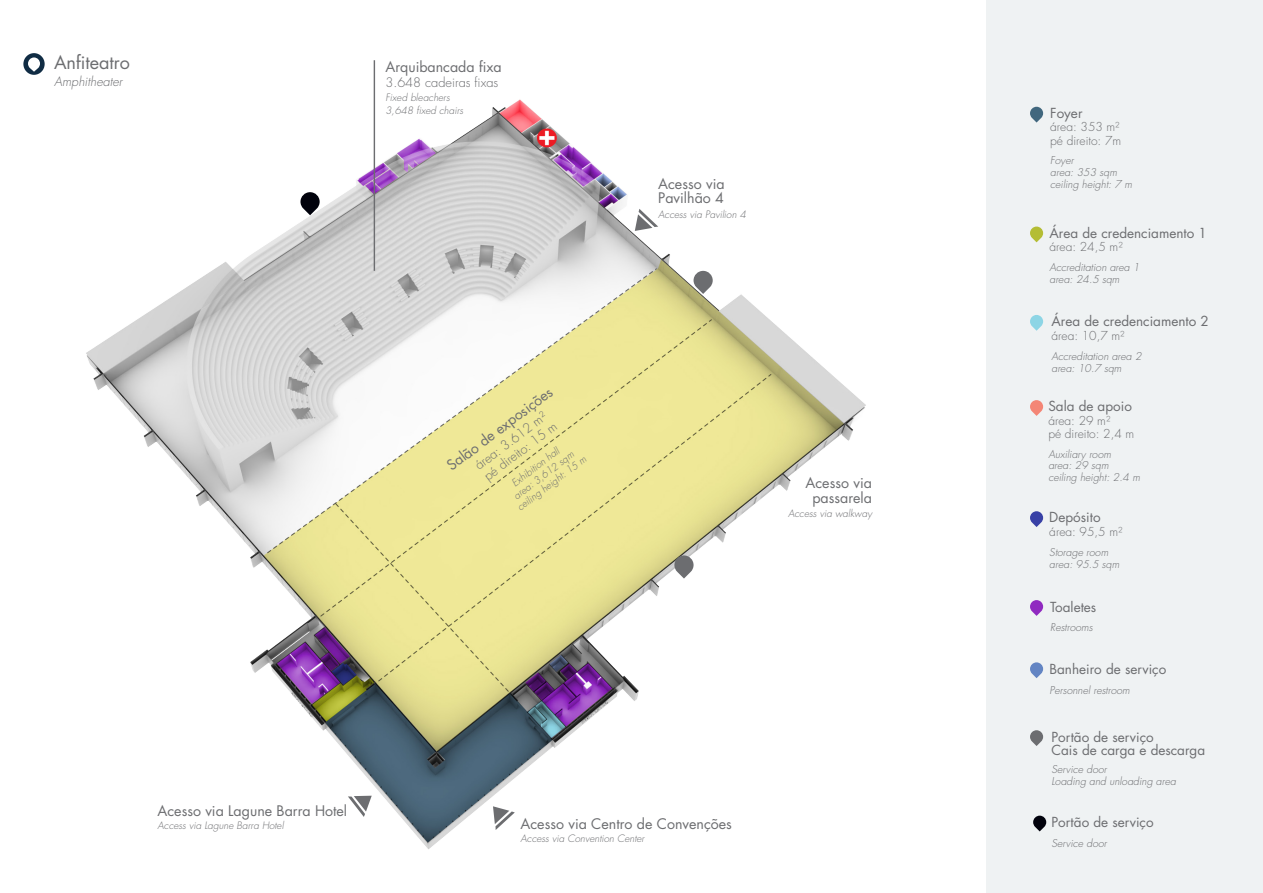
<style>
.page{position:relative;width:1263px;height:893px;background:#fff}
.page>*{position:absolute;margin:0;border:0;box-sizing:border-box;transform-origin:0 0}
.t1{font:18px "Futura Std";color:#6c6d70}
.t2{font:14.25px/14.2px "Futura Std";color:#6c6d70;text-align:center}
.t3{font:13.5px "Futura Std";color:#6c6d70}
.t4{font:300 12.75px "Futura Std";color:#6c6d70}
.ingles_riocentro{font:italic 300 12.6px "Futura Std";color:#6c6d70}
.t5{font:300 12px "Futura Std";color:#6c6d70}
.ingles_riocentro-2{font:italic 300 10.5px "Futura Std";color:#6c6d70}
.ingles_riocentro-3{font:italic 300 9.9px/12.8px "Futura Std";color:#6c6d70}
</style>
<div class="page">
<div style="left:986px;top:0;width:277px;height:893px;background:#eff2f3"></div>
<img style="left:86px;top:87px;width:780px;height:762px">
<hr style="left:374px;top:60px;width:1px;height:211px;background:#6c6d70">
<svg style="left:674px;top:555px;width:19px;height:24px"></svg>
<svg style="left:348px;top:796px;width:24px;height:21px"></svg>
<svg style="left:493px;top:806px;width:22px;height:24px"></svg>
<svg style="left:693px;top:271px;width:20px;height:23px"></svg>
<svg style="left:635px;top:209px;width:23px;height:22px"></svg>
<svg style="left:300px;top:192px;width:20px;height:23px"></svg>
<svg style="left:1030px;top:107px;width:13px;height:16px"></svg>
<svg style="left:1030px;top:511px;width:13px;height:16px"></svg>
<svg style="left:1030px;top:400px;width:13px;height:16px"></svg>
<svg style="left:1030px;top:315px;width:13px;height:16px"></svg>
<svg style="left:1030px;top:227px;width:13px;height:15px"></svg>
<svg style="left:1030px;top:662px;width:13px;height:16px"></svg>
<svg style="left:1030px;top:730px;width:13px;height:16px"></svg>
<svg style="left:1033px;top:816px;width:13px;height:15px"></svg>
<svg style="left:1030px;top:600px;width:13px;height:16px"></svg>
<svg style="left:23px;top:53px;width:22px;height:22px"></svg>
<p class="t1" style="left:54px;top:51px;width:77px">Anfiteatro</p>
<p class="ingles_riocentro" style="left:54px;top:74px;width:70px">Amphitheater</p>
<p class="t2" style="left:385px;top:60px;width:118px">Arquibancada fixa</p>
<p class="t4" style="left:385px;top:74px;width:114px">3.648 cadeiras fixas</p>
<p class="ingles_riocentro-3" style="left:385px;top:91px;width:79px">Fixed bleachers<br>3,648 fixed chairs</p>
<p class="t2" style="left:444px;top:461px;width:129px;rotate:-37deg">Salão de exposições</p>
<p class="t4" style="left:472px;top:460px;width:88px;rotate:-37deg">área: 3.612 m²</p>
<p class="t4" style="left:481px;top:471px;width:89px;rotate:-37deg">pé direito: 15 m</p>
<p class="ingles_riocentro-3" style="left:509px;top:479px;width:58px;rotate:-37deg">Exhibition hall</p>
<p class="ingles_riocentro-3" style="left:511px;top:492px;width:74px;rotate:-37deg">area: 3,612 sqm</p>
<p class="ingles_riocentro-3" style="left:514px;top:503px;width:85px;rotate:-37deg">ceiling height: 15 m</p>
<p class="t2" style="left:658px;top:177px;width:68px">Acesso via</p>
<p class="t2" style="left:658px;top:191px;width:67px">Pavilhão 4</p>
<p class="ingles_riocentro-3" style="left:658px;top:208px;width:89px">Access via Pavilion 4</p>
<p class="t2" style="left:806px;top:476px;width:68px">Acesso via passarela</p>
<p class="ingles_riocentro-3" style="left:788px;top:508px;width:85px">Access via walkway</p>
<p class="t2" style="left:158px;top:803px;width:191px">Acesso via Lagune Barra Hotel</p>
<p class="ingles_riocentro-3" style="left:158px;top:819px;width:128px">Access via Lagune Barra Hotel</p>
<p class="t2" style="left:521px;top:816px;width:213px">Acesso via Centro de Convenções</p>
<p class="ingles_riocentro-3" style="left:521px;top:833px;width:125px">Access via Convention Center</p>
<p class="t3" style="left:1050px;top:104px;width:34px">Foyer</p>
<p class="t5" style="left:1050px;top:120px;width:71px">área: 353 m²</p>
<p class="t5" style="left:1050px;top:133px;width:73px">pé direito: 7m</p>
<p class="ingles_riocentro-2" style="left:1050px;top:154px;width:25px">Foyer</p>
<p class="ingles_riocentro-2" style="left:1050px;top:166px;width:68px">area: 353 sqm</p>
<p class="ingles_riocentro-2" style="left:1050px;top:177px;width:83px">ceiling height: 7 m</p>
<p class="t3" style="left:1049px;top:224px;width:159px">Área de credenciamento 1</p>
<p class="t5" style="left:1049px;top:240px;width:75px">área: 24,5 m²</p>
<p class="ingles_riocentro-2" style="left:1049px;top:261px;width:92px">Accreditation area 1</p>
<p class="ingles_riocentro-2" style="left:1049px;top:273px;width:72px">area: 24.5 sqm</p>
<p class="t3" style="left:1051px;top:312px;width:159px">Área de credenciamento 2</p>
<p class="t5" style="left:1051px;top:328px;width:75px">área: 10,7 m²</p>
<p class="ingles_riocentro-2" style="left:1051px;top:350px;width:92px">Accreditation area 2</p>
<p class="ingles_riocentro-2" style="left:1051px;top:361px;width:72px">area: 10.7 sqm</p>
<p class="t3" style="left:1048px;top:398px;width:85px">Sala de apoio</p>
<p class="t5" style="left:1048px;top:413px;width:64px">área: 29 m²</p>
<p class="t5" style="left:1048px;top:427px;width:87px">pé direito: 2,4 m</p>
<p class="ingles_riocentro-2" style="left:1048px;top:447px;width:64px">Auxiliary room</p>
<p class="ingles_riocentro-2" style="left:1048px;top:459px;width:62px">area: 29 sqm</p>
<p class="ingles_riocentro-2" style="left:1048px;top:471px;width:93px">ceiling height: 2.4 m</p>
<p class="t3" style="left:1049px;top:509px;width:53px">Depósito</p>
<p class="t5" style="left:1049px;top:524px;width:75px">área: 95,5 m²</p>
<p class="ingles_riocentro-2" style="left:1049px;top:546px;width:61px">Storage room</p>
<p class="ingles_riocentro-2" style="left:1049px;top:557px;width:72px">area: 95.5 sqm</p>
<p class="t3" style="left:1050px;top:598px;width:48px">Toaletes</p>
<p class="ingles_riocentro-2" style="left:1050px;top:621px;width:44px">Restrooms</p>
<p class="t3" style="left:1049px;top:660px;width:118px">Banheiro de serviço</p>
<p class="ingles_riocentro-2" style="left:1049px;top:683px;width:82px">Personnel restroom</p>
<p class="t3" style="left:1051px;top:728px;width:104px">Portão de serviço</p>
<p class="t3" style="left:1051px;top:742px;width:155px">Cais de carga e descarga</p>
<p class="ingles_riocentro-2" style="left:1051px;top:763px;width:57px">Service door</p>
<p class="ingles_riocentro-2" style="left:1051px;top:775px;width:126px">Loading and unloading area</p>
<p class="t3" style="left:1051px;top:813px;width:104px">Portão de serviço</p>
<p class="ingles_riocentro-2" style="left:1051px;top:836px;width:57px">Service door</p>
</div>
